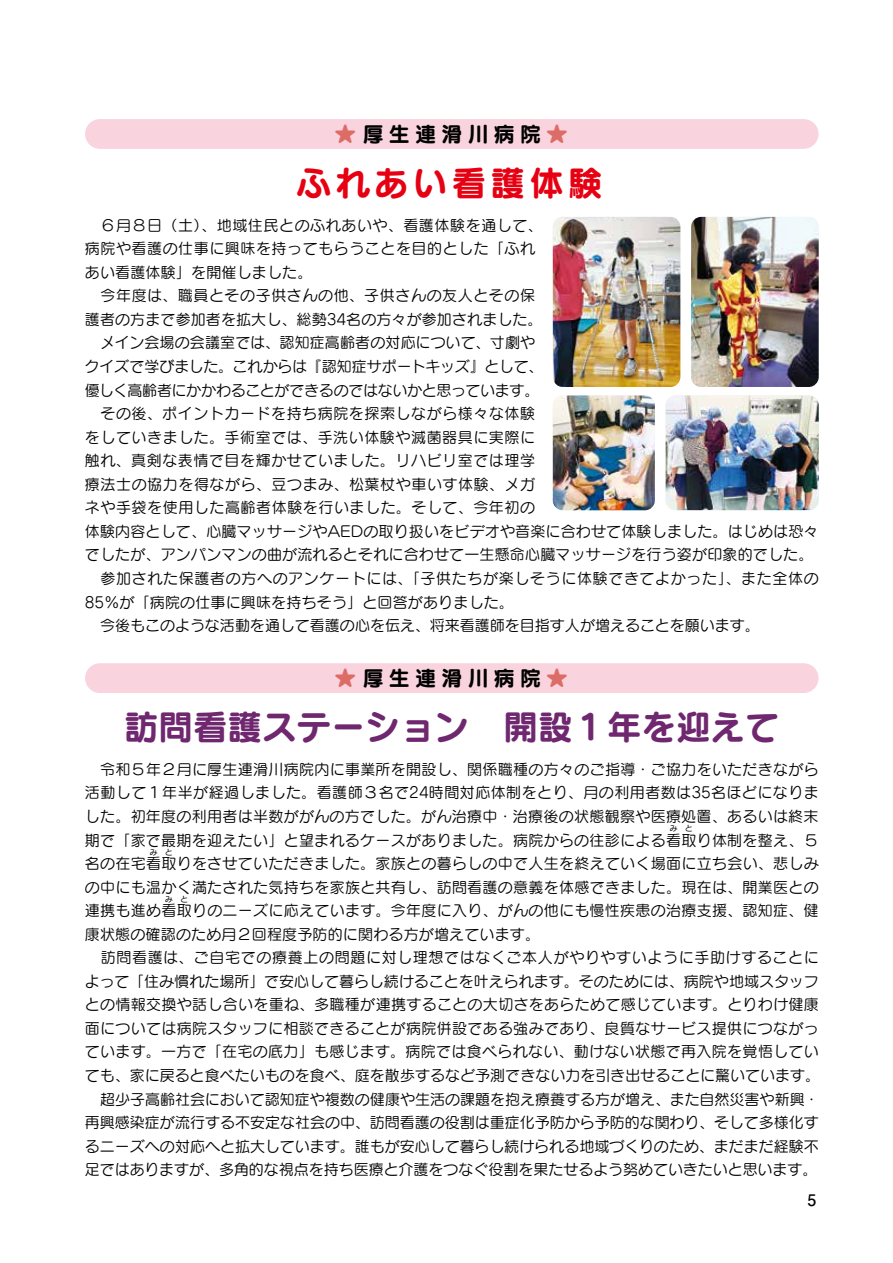
<style>
.page{position:relative;width:893px;height:1263px;background:#fff}
.page>*{position:absolute;margin:0;border:0;box-sizing:border-box;transform-origin:0 0}
.t1{font:34.5px "Seurat Pro B";color:#6f286f}
.t2{font:34.5px "Seurat Pro B";letter-spacing:.125em;color:#e60012}
.t3{font:21px "Seurat Pro B";letter-spacing:.25em;color:#000}
.t4{font:700 15.9px "Futo Go B101 Pr 6";color:#000}
.t5{font:15px/23.5px "Seurat Pro M";letter-spacing:.01em;color:#000}
.t6{font:7.5px "Seurat Pro M";color:#000}
.s1{color:#dd6b66}
</style>
<div class="page">
<div style="left:85px;top:119px;width:734px;height:30px;background:#f9d4df;border-radius:15px"></div>
<div style="left:85px;top:663px;width:734px;height:30px;background:#f9d4df;border-radius:15px"></div>
<img style="left:691px;top:217px;width:128px;height:170px">
<img style="left:666px;top:395px;width:153px;height:115px">
<img style="left:553px;top:395px;width:102px;height:115px">
<img style="left:553px;top:217px;width:127px;height:170px">
<h2 class="t3" style="left:335px;top:119px;width:234px"><span class="s1">★</span>厚生連滑川病院<span class="s1">★</span></h2>
<h1 class="t2" style="left:297px;top:159px;width:308px">ふれあい看護体験</h1>
<p class="t5" style="left:85px;top:213px;width:736px">　６月８日（土）、地域住民とのふれあいや、看護体験を通して、<br>病院や看護の仕事に興味を持ってもらうことを目的とした「ふれ<br>あい看護体験」を開催しました。<br>　今年度は、職員とその子供さんの他、子供さんの友人とその保<br>護者の方まで参加者を拡大し、総勢34名の方々が参加されました。<br>　メイン会場の会議室では、認知症高齢者の対応について、寸劇や<br>クイズで学びました。これからは『認知症サポートキッズ』として、<br>優しく高齢者にかかわることができるのではないかと思っています。<br>　その後、ポイントカードを持ち病院を探索しながら様々な体験<br>をしていきました。手術室では、手洗い体験や滅菌器具に実際に<br>触れ、真剣な表情で目を輝かせていました。リハビリ室では理学<br>療法士の協力を得ながら、豆つまみ、松葉杖や車いす体験、メガ<br>ネや手袋を使用した高齢者体験を行いました。そして、今年初の<br>体験内容として、心臓マッサージやAEDの取り扱いをビデオや音楽に合わせて体験しました。はじめは恐々でしたが、アンパンマンの曲が流れるとそれに合わせて一生懸命心臓マッサージを行う姿が印象的でした。　参加された保護者の方へのアンケートには、「子供たちが楽しそうに体験できてよかった」、また全体の85%が「病院の仕事に興味を持ちそう」と回答がありました。<br>　今後もこのような活動を通して看護の心を伝え、将来看護師を目指す人が増えることを願います。</p>
<h2 class="t3" style="left:335px;top:663px;width:234px"><span class="s1">★</span>厚生連滑川病院<span class="s1">★</span></h2>
<h1 class="t1" style="left:124px;top:703px;width:657px">訪問看護ステーション　開設１年を迎えて</h1>
<p class="t5" style="left:85px;top:757px;width:735px;text-align:justify">　令和５年２月に厚生連滑川病院内に事業所を開設し、関係職種の方々のご指導・ご協力をいただきながら活動して１年半が経過しました。看護師３名で24時間対応体制をとり、月の利用者数は35名ほどになりました。初年度の利用者は半数ががんの方でした。がん治療中・治療後の状態観察や医療処置、あるいは終末期で「家で最期を迎えたい」と望まれるケースがありました。病院からの往診による看取り体制を整え、５</p>
<p class="t6" style="left:670px;top:824px;width:9px">み</p>
<p class="t6" style="left:685px;top:824px;width:9px">と</p>
<p class="t5" style="left:85px;top:851px;width:735px">名の在宅看取りをさせていただきました。家族との暮らしの中で人生を終えていく場面に立ち会い、悲しみ</p>
<p class="t6" style="left:150px;top:847px;width:9px">み</p>
<p class="t6" style="left:165px;top:847px;width:9px">と</p>
<p class="t5" style="left:85px;top:875px;width:735px">の中にも温かく満たされた気持ちを家族と共有し、訪問看護の意義を体感できました。現在は、開業医との連携も進め看取りのニーズに応えています。今年度に入り、がんの他にも慢性疾患の治療支援、認知症、健</p>
<p class="t6" style="left:165px;top:894px;width:9px">み</p>
<p class="t6" style="left:180px;top:894px;width:9px">と</p>
<p class="t5" style="left:85px;top:922px;width:737px">康状態の確認のため月２回程度予防的に関わる方が増えています。<br>　訪問看護は、ご自宅での療養上の問題に対し理想ではなくご本人がやりやすいように手助けすることによって「住み慣れた場所」で安心して暮らし続けることを叶えられます。そのためには、病院や地域スタッフとの情報交換や話し合いを重ね、多職種が連携することの大切さをあらためて感じています。とりわけ健康面については病院スタッフに相談できることが病院併設である強みであり、良質なサービス提供につながっています。一方で「在宅の底力」も感じます。病院では食べられない、動けない状態で再入院を覚悟していても、家に戻ると食べたいものを食べ、庭を散歩するなど予測できない力を引き出せることに驚いています。　超少子高齢社会において認知症や複数の健康や生活の課題を抱え療養する方が増え、また自然災害や新興・再興感染症が流行する不安定な社会の中、訪問看護の役割は重症化予防から予防的な関わり、そして多様化するニーズへの対応へと拡大しています。誰もが安心して暮らし続けられる地域づくりのため、まだまだ経験不足ではありますが、多角的な視点を持ち医療と介護をつなぐ役割を果たせるよう努めていきたいと思います。</p>
<p class="t4" style="left:808px;top:1187px;width:10px">5</p>
</div>
